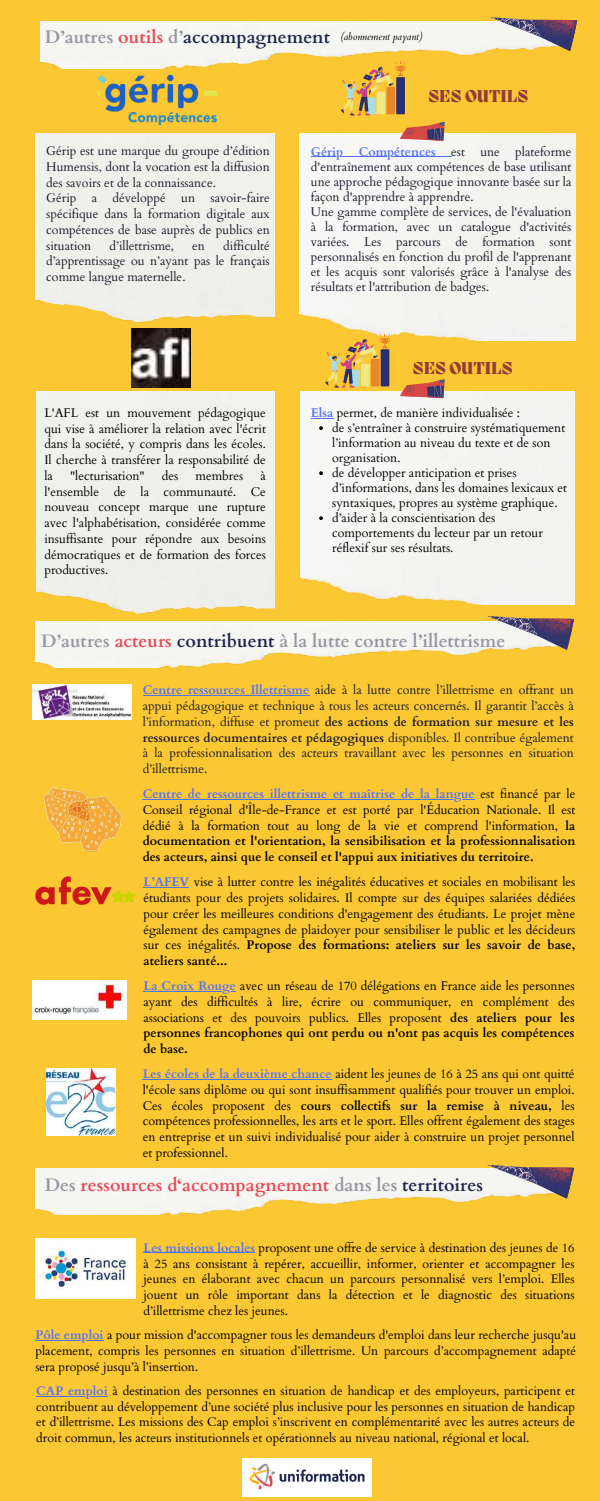
<style>
.page{position:relative;width:600px;height:1501px;background:#fff}
.page>*{position:absolute;margin:0;border:0;box-sizing:border-box;transform-origin:0 0}
.t1{font:700 18px "Cardo";color:#9796a3}
.t2{font:700 18px "Cardo";color:#e94854}
.t3{font:800 17.7px "Migra";color:#923b39}
.t4{font:12.5px/15.8px "Cardo";color:#000;text-align:justify}
.t5{font:12.5px/15.8px "Cardo";color:#1b1b2b}
.t6{font:italic 10px "Cardo";color:#000}
.s1{font-weight:700;font-style:normal;font-size:18px;color:#9796a3}
.s2{font-weight:700;font-style:normal;font-size:18px;color:#e94854}
.s3{font-weight:700;font-style:normal;font-size:18px;color:#1e264e}
.s4{font-weight:700;color:#5271ff}
.s5{color:#e94854}
.s6{color:#1e264e}
.s7{font-weight:700}
.s8{color:#9796a3}
</style>
<div class="page">
<div style="left:0;top:0;width:600px;height:1500px;background:#fbc732"></div>
<img style="left:32px;top:684px;width:100px;height:35px">
<svg style="left:35px;top:876px;width:100px;height:28px"></svg>
<img style="left:43px;top:785px;width:79px;height:67px">
<img style="left:32px;top:980px;width:95px;height:39px">
<img style="left:35px;top:621px;width:449px;height:46px">
<img style="left:243px;top:1458px;width:128px;height:38px">
<svg style="left:483px;top:616px;width:91px;height:34px;background:#b2a49e"></svg>
<img style="left:46px;top:1068px;width:69px;height:66px">
<div style="left:36px;top:391px;width:239px;height:235px;background:#eff0eb"></div>
<div style="left:300px;top:392px;width:275px;height:213px;background:#f4f4f1"></div>
<svg style="left:400px;top:379px;width:45px;height:20px"></svg>
<img style="left:131px;top:343px;width:60px;height:44px">
<div style="left:299px;top:134px;width:276px;height:207px;background:#f3f4f1"></div>
<img style="left:36px;top:134px;width:239px;height:209px">
<hr style="left:311px;top:156px;width:140px;height:1px;background:#5271ff">
<img style="left:99px;top:74px;width:118px;height:52px">
<img style="left:41px;top:21px;width:446px;height:47px">
<svg style="left:487px;top:17px;width:91px;height:34px"></svg>
<svg style="left:341px;top:61px;width:104px;height:80px"></svg>
<svg style="left:325px;top:333px;width:65px;height:54px"></svg>
<img style="left:35px;top:1238px;width:100px;height:59px">
<hr style="left:144px;top:886px;width:45px;height:1px;background:#5271ff">
<hr style="left:143px;top:798px;width:332px;height:1px;background:#5271ff">
<hr style="left:152px;top:695px;width:99px;height:1px;background:#5271ff">
<svg style="left:251px;top:695px;width:27px;height:1px"></svg>
<hr style="left:278px;top:695px;width:31px;height:1px;background:#5271ff">
<hr style="left:143px;top:990px;width:93px;height:1px;background:#5271ff">
<hr style="left:143px;top:1078px;width:189px;height:1px;background:#5271ff">
<hr style="left:43px;top:1339px;width:61px;height:1px;background:#5271ff">
<hr style="left:143px;top:1252px;width:112px;height:1px;background:#5271ff">
<svg style="left:311px;top:418px;width:22px;height:1px"></svg>
<svg style="left:319px;top:426px;width:4px;height:4px"></svg>
<svg style="left:319px;top:471px;width:4px;height:4px"></svg>
<svg style="left:319px;top:516px;width:4px;height:4px"></svg>
<img style="left:36px;top:1168px;width:447px;height:46px">
<svg style="left:483px;top:1164px;width:91px;height:34px"></svg>
<hr style="left:36px;top:1395px;width:72px;height:1px;background:#5271ff">
<p class="t6" style="left:45px;top:30px;width:379px"><span class="s1">D’autres</span> <span class="s2">outils</span> <span class="s1">d’</span><span class="s3">accompagnement</span> (abonnement payant)</p>
<p class="t5" style="left:46px;top:143px;width:225px">Gérip est une marque du groupe d’édition Humensis, dont la vocation est la diffusion des savoirs et de la connaissance.<br>Gérip a développé un savoir-faire spécifique dans la formation digitale aux compétences de base auprès de publics en situation</p>
<p class="t5" style="left:46px;top:238px;width:225px;text-align:justify;text-indent:177px">difficulté d’apprentissage ou n’ayant pas le français comme langue maternelle.</p>
<p class="t5" style="left:110px;top:238px;width:66px">d’illettrisme,</p>
<p class="t5" style="left:192px;top:238px;width:14px">en</p>
<p class="t4" style="left:44px;top:405px;width:223px">L'AFL est un mouvement pédagogique qui vise à améliorer la relation avec l'écrit dans la société, y compris dans les écoles.<br>Il cherche à transférer la responsabilité de la</p>
<p class="t4" style="left:70px;top:468px;width:76px">"lecturisation"</p>
<p class="t4" style="left:162px;top:468px;width:18px">des</p>
<p class="t4" style="left:195px;top:468px;width:49px">membres</p>
<p class="t4" style="left:44px;top:468px;width:223px;text-indent:216px">à l'ensemble de la communauté. Ce nouveau concept marque une rupture avec l'alphabétisation, considérée comme insuffisante pour répondre aux besoins démocratiques et de formation des forces productives.</p>
<h2 class="t3" style="left:428px;top:88px;width:101px">SES OUTILS</h2>
<p class="t5" style="left:311px;top:144px;width:262px;line-height:15px"><span class="s4">Gérip Compétences</span> est une plateforme d'entraînement aux compétences de base utilisant une approche pédagogique innovante basée sur la façon d'apprendre à apprendre.<br>Une gamme complète de services, de l'évaluation à la formation, avec un catalogue d'activités variées. Les parcours de formation sont personnalisés en fonction du profil de l'apprenant et les acquis sont valorisés grâce à l'analyse des résultats et l'attribution de badges.</p>
<h2 class="t3" style="left:413px;top:360px;width:101px">SES OUTILS</h2>
<p class="t4" style="left:332px;top:406px;width:237px;line-height:15px;text-align:left;text-indent:-21px"><span class="s4">Elsa</span> permet, de manière individualisée :<br>de s’entraîner à construire systématiquement l’information au niveau du texte et de son organisation.<br>de développer anticipation et prises d’informations, dans les domaines lexicaux et syntaxiques, propres au système graphique. d’aider à la conscientisation des comportements du lecteur par un retour réflexif sur ses résultats.</p>
<h1 class="t1" style="left:41px;top:628px;width:466px">D’autres <span class="s5">acteurs</span> <span class="s6">contribuent</span> à la lutte contre l’illettrisme</h1>
<p class="t5" style="left:143px;top:682px;width:433px;text-align:justify"><span class="s4">Centre ressources Illettrisme</span> aide à la lutte contre l’illettrisme en offrant un appui pédagogique et technique à tous les acteurs concernés. Il garantit l’accès à l’information, diffuse et promeut <span class="s7">des actions de formation sur mesure et les ressources documentaires et pédagogiques</span> disponibles. Il contribue également à la professionnalisation des acteurs travaillant avec les personnes en situation d’illettrisme.</p>
<p class="t4" style="left:143px;top:786px;width:434px"><span class="s4">Centre de ressources illettrisme et maîtrise de la langue</span> est financé par le Conseil régional d'Île-de-France et est porté par l'Éducation Nationale. Il est dédié à la formation tout au long de la vie et comprend l'information, <span class="s7">la documentation et l'orientation, la sensibilisation et la professionnalisation des acteurs, ainsi que le conseil et l'appui aux initiatives du territoire.</span></p>
<p class="t4" style="left:144px;top:874px;width:433px"><span class="s4">L’AFEV</span> vise à lutter contre les inégalités éducatives et sociales en mobilisant les étudiants pour des projets solidaires. Il compte sur des équipes salariées dédiées pour créer les meilleures conditions d'engagement des étudiants. Le projet mène également des campagnes de plaidoyer pour sensibiliser le public et les décideurs sur ces inégalités. <span class="s7">Propose des formations: ateliers sur les savoir de base, ateliers santé...</span></p>
<p class="t4" style="left:143px;top:978px;width:433px"><span class="s4">La Croix Rouge</span> avec un réseau de 170 délégations en France aide les personnes ayant des difficultés à lire, écrire ou communiquer, en complément des associations et des pouvoirs publics. Elles proposent <span class="s7">des ateliers pour les personnes francophones qui ont perdu ou n'ont pas acquis les compétences de base.</span></p>
<p class="t4" style="left:143px;top:1066px;width:433px"><span class="s4">Les écoles de la deuxième chance</span> aident les jeunes de 16 à 25 ans qui ont quitté l'école sans diplôme ou qui sont insuffisamment qualifiés pour trouver un emploi.<br>Ces écoles proposent des <span class="s7">cours collectifs sur la remise à niveau,</span> les compétences professionnelles, les arts et le sport. Elles offrent également des stages en entreprise et un suivi individualisé pour aider à construire un projet personnel et professionnel.</p>
<h1 class="t2" style="left:45px;top:1172px;width:440px"><span class="s8">Des</span> ressources d‘accompagnement <span class="s8">dans les</span> <span class="s6">territoires</span></h1>
<p class="t4" style="left:143px;top:1239px;width:433px"><span class="s4">Les missions locales</span> proposent une offre de service à destination des jeunes de 16 à 25 ans consistant à repérer, accueillir, informer, orienter et accompagner les jeunes en élaborant avec chacun un parcours personnalisé vers l’emploi. Elles jouent un rôle important dans la détection et le diagnostic des situations d’illettrisme chez les jeunes.</p>
<p class="t4" style="left:35px;top:1326px;width:542px"><span class="s4">Pôle emploi</span> a pour mission d'accompagner tous les demandeurs d'emploi dans leur recherche jusqu'au placement, compris les personnes en situation d’illettrisme. Un parcours d’accompagnement adapté sera proposé jusqu’à l’insertion.</p>
<p class="t4" style="left:36px;top:1382px;width:540px"><span class="s4">CAP emploi</span> à destination des personnes en situation de handicap et des employeurs, participent et contribuent au développement d’une société plus inclusive pour les personnes en situation de handicap et d’illettrisme. Les missions des Cap emploi s’inscrivent en complémentarité avec les autres acteurs de droit commun, les acteurs institutionnels et opérationnels au niveau national, régional et local.</p>
</div>
